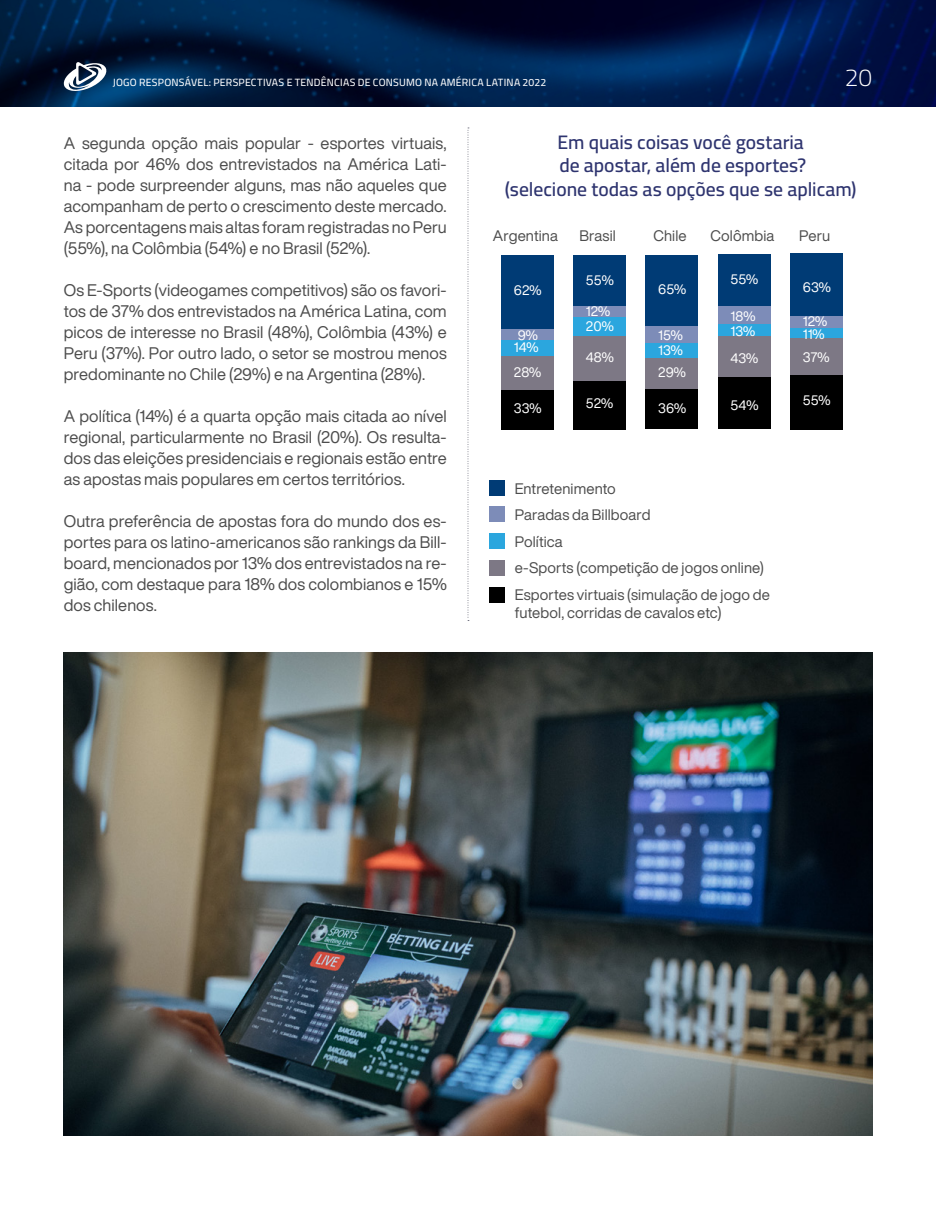
<style>
.page{position:relative;width:936px;height:1212px;background:#fff}
.page>*{position:absolute;margin:0;border:0;box-sizing:border-box;transform-origin:0 0}
.t1{font:300 24.6px "Cairo";color:#fff}
.t2{font:600 19.5px/23.4px "Cairo";color:#2e346f;text-align:center}
.t3{font:16.5px/21px "Helvetica Now Display";letter-spacing:.005em;color:#4d4d4d;text-align:justify}
.t4{font:15px/26.5px "Helvetica Now Display";letter-spacing:.005em;color:#4d4d4d}
.t5{font:13.5px/12.8px "Helvetica Now Display";letter-spacing:.005em;color:#fff}
.t6{font:500 10.5px "Cairo";letter-spacing:.02em;color:#fff}
</style>
<div class="page">
<img style="left:0;top:0;width:935px;height:106px">
<svg style="left:62px;top:62px;width:46px;height:31px"></svg>
<svg style="left:467px;top:128px;width:2px;height:493px"></svg>
<img style="left:64px;top:653px;width:808px;height:482px">
<div style="left:489px;top:480px;width:16px;height:16px;background:#003b75"></div>
<div style="left:489px;top:506px;width:16px;height:16px;background:#7d8cb8"></div>
<div style="left:489px;top:533px;width:16px;height:16px;background:#2ba6de"></div>
<div style="left:489px;top:560px;width:16px;height:16px;background:#7d7885"></div>
<div style="left:489px;top:587px;width:16px;height:16px;background:#000"></div>
<div style="left:501px;top:255px;width:52px;height:74px;background:#003b75"></div>
<div style="left:501px;top:329px;width:52px;height:11px;background:#7d8cb8"></div>
<div style="left:501px;top:340px;width:52px;height:16px;background:#2ba6de"></div>
<div style="left:501px;top:356px;width:52px;height:34px;background:#7d7885"></div>
<div style="left:501px;top:390px;width:52px;height:39px;background:#000"></div>
<div style="left:573px;top:255px;width:52px;height:51px;background:#003b75"></div>
<div style="left:573px;top:306px;width:52px;height:11px;background:#7d8cb8"></div>
<div style="left:573px;top:317px;width:52px;height:19px;background:#2ba6de"></div>
<div style="left:573px;top:336px;width:52px;height:45px;background:#7d7885"></div>
<div style="left:573px;top:381px;width:52px;height:48px;background:#000"></div>
<div style="left:645px;top:255px;width:53px;height:72px;background:#003b75"></div>
<div style="left:645px;top:327px;width:53px;height:16px;background:#7d8cb8"></div>
<div style="left:645px;top:343px;width:53px;height:15px;background:#2ba6de"></div>
<div style="left:645px;top:358px;width:53px;height:32px;background:#7d7885"></div>
<div style="left:645px;top:390px;width:53px;height:39px;background:#000"></div>
<div style="left:718px;top:254px;width:52px;height:53px;background:#003b75"></div>
<div style="left:718px;top:307px;width:52px;height:17px;background:#7d8cb8"></div>
<div style="left:718px;top:324px;width:52px;height:12px;background:#2ba6de"></div>
<div style="left:718px;top:336px;width:52px;height:42px;background:#7d7885"></div>
<div style="left:718px;top:378px;width:52px;height:51px;background:#000"></div>
<div style="left:790px;top:254px;width:52px;height:62px;background:#003b75"></div>
<div style="left:790px;top:316px;width:52px;height:12px;background:#7d8cb8"></div>
<div style="left:790px;top:328px;width:52px;height:10px;background:#2ba6de"></div>
<div style="left:790px;top:338px;width:52px;height:37px;background:#7d7885"></div>
<div style="left:790px;top:375px;width:52px;height:54px;background:#000"></div>
<p class="t6" style="left:113px;top:75px;width:435px">JOGO RESPONSÁVEL: PERSPECTIVAS E TENDÊNCIAS DE CONSUMO NA AMÉRICA LATINA 2022</p>
<h1 class="t1" style="left:844px;top:59px;width:29px">20</h1>
<p class="t3" style="left:64px;top:132px;width:384px">A segunda opção mais popular - esportes virtuais, citada por 46% dos entrevistados na América Lati&shy;na - pode surpreender alguns, mas não aqueles que acompanham de perto o crescimento deste mercado.<br>As porcentagens mais altas foram registradas no Peru (55%), na Colômbia (54%) e no Brasil (52%).</p>
<p class="t3" style="left:64px;top:279px;width:384px">Os E-Sports (videogames competitivos) são os favori&shy;tos de 37% dos entrevistados na América Latina, com picos de interesse no Brasil (48%), Colômbia (43%) e Peru (37%). Por outro lado, o setor se mostrou menos predominante no Chile (29%) e na Argentina (28%).</p>
<p class="t3" style="left:64px;top:405px;width:384px">A política (14%) é a quarta opção mais citada ao nível regional, particularmente no Brasil (20%). Os resulta&shy;dos das eleições presidenciais e regionais estão entre as apostas mais populares em certos territórios.</p>
<p class="t3" style="left:64px;top:510px;width:384px">Outra preferência de apostas fora do mundo dos es&shy;portes para os latino-americanos são rankings da Bill&shy;board, mencionados por 13% dos entrevistados na re&shy;gião, com destaque para 18% dos colombianos e 15% dos chilenos.</p>
<p class="t2" style="left:505px;top:131px;width:353px">Em quais coisas você gostaria<br>de apostar, além de esportes?<br>(selecione todas as opções que se aplicam)</p>
<p class="t4" style="left:493px;top:223px;width:66px">Argentina</p>
<p class="t4" style="left:579px;top:223px;width:38px">Brasil</p>
<p class="t4" style="left:653px;top:223px;width:35px">Chile</p>
<p class="t4" style="left:710px;top:223px;width:65px">Colômbia</p>
<p class="t4" style="left:799px;top:223px;width:33px">Peru</p>
<p class="t5" style="left:514px;top:284px;width:29px">62%</p>
<p class="t5" style="left:514px;top:328px;width:26px">9%<br>14%</p>
<p class="t5" style="left:514px;top:366px;width:29px">28%</p>
<p class="t5" style="left:514px;top:402px;width:29px">33%</p>
<p class="t5" style="left:586px;top:274px;width:29px">55%</p>
<p class="t5" style="left:586px;top:304px;width:29px;line-height:14.7px">12%<br>20%</p>
<p class="t5" style="left:586px;top:351px;width:29px">48%</p>
<p class="t5" style="left:586px;top:397px;width:29px">52%</p>
<p class="t5" style="left:658px;top:283px;width:30px">65%</p>
<p class="t5" style="left:658px;top:327px;width:26px;line-height:15.3px">15%<br>13%</p>
<p class="t5" style="left:658px;top:366px;width:29px">29%</p>
<p class="t5" style="left:658px;top:402px;width:29px">36%</p>
<p class="t5" style="left:730px;top:273px;width:29px">55%</p>
<p class="t5" style="left:730px;top:308px;width:26px;line-height:15.1px">18%<br>13%</p>
<p class="t5" style="left:730px;top:351px;width:29px">43%</p>
<p class="t5" style="left:730px;top:398px;width:29px">54%</p>
<p class="t4" style="left:514px;top:475px;width:256px">Entretenimento<br>Paradas da Billboard<br>Política<br>e-Sports (competição de jogos online)<br>Esportes virtuais (simulação de jogo de</p>
<p class="t4" style="left:514px;top:599px;width:208px">futebol, corridas de cavalos etc)</p>
<p class="t5" style="left:802px;top:281px;width:29px">63%</p>
<p class="t5" style="left:802px;top:315px;width:26px;line-height:12.3px">12%<br>11%</p>
<p class="t5" style="left:802px;top:351px;width:28px">37%</p>
<p class="t5" style="left:802px;top:394px;width:29px">55%</p>
</div>
